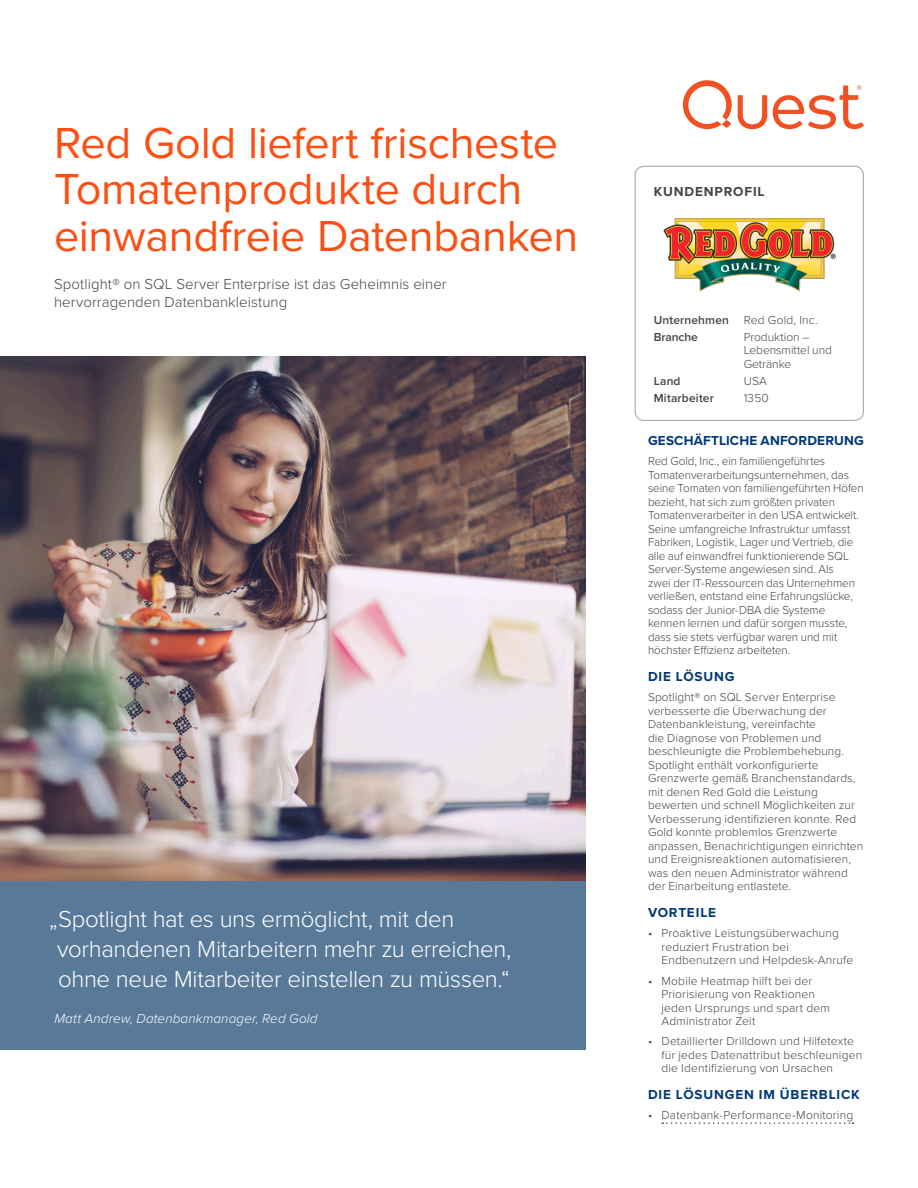
<style>
.page{position:relative;width:918px;height:1188px;background:#fff}
.page>*{position:absolute;margin:0;border:0;box-sizing:border-box;transform-origin:0 0}
.Headline{font:45px/46.5px "Proxima Nova";letter-spacing:-.01em;color:#fb4f14}
.t1{font:300 24px/30px "Proxima Nova";letter-spacing:-.015em;color:#fff}
.Sub_Head{font:300 15px/18px "Proxima Nova";letter-spacing:.005em;color:#444}
.Section_Heading_1{font:700 13.5px "Proxima Nova";letter-spacing:.05em;color:#003876}
.t2{font:italic 300 13.5px "Proxima Nova";letter-spacing:.01em;color:#fff}
.Section_Heading_1-2{font:700 13.5px "Proxima Nova";letter-spacing:.015em;color:#003876}
.Section_Heading_1-3{font:700 13.5px "Proxima Nova";letter-spacing:.065em;color:#444}
.Side_Bar_Text_8pt{font:300 12px/13.5px "Proxima Nova";letter-spacing:.005em;color:#444}
.Side_Bar_Text_8pt-2{font:600 12px "Proxima Nova";letter-spacing:.01em;color:#444}
.s1{font-weight:600}
</style>
<div class="page">
<svg style="left:738px;top:95px;width:29px;height:34px"></svg>
<svg style="left:773px;top:85px;width:91px;height:44px"></svg>
<svg style="left:683px;top:80px;width:49px;height:49px"></svg>
<svg style="left:662px;top:1122px;width:191px;height:2px"></svg>
<div style="left:0;top:881px;width:585px;height:169px;background:#597999"></div>
<img style="left:0;top:357px;width:585px;height:524px">
<div style="left:635px;top:166px;width:229px;height:255px;border:1px solid #aaa;border-radius:9px"></div>
<img style="left:663px;top:218px;width:173px;height:73px">
<p class="Headline" style="left:54px;top:118px;width:526px">Red Gold liefert frischeste<br>Tomatenprodukte durch einwandfreie Datenbanken</p>
<p class="Sub_Head" style="left:54px;top:275px;width:394px">Spotlight® on SQL Server Enterprise ist das Geheimnis einer hervorragenden Datenbankleistung</p>
<p class="t1" style="left:57px;top:903px;width:456px;text-indent:-8px">„Spotlight hat es uns ermöglicht, mit den vorhandenen Mitarbeitern mehr zu erreichen, ohne neue Mitarbeiter einstellen zu müssen.“</p>
<p class="t2" style="left:54px;top:1008px;width:265px">Matt Andrew, Datenbankmanager, Red Gold</p>
<p class="Section_Heading_1-3" style="left:654px;top:181px;width:112px">KUNDENPROFIL</p>
<p class="Side_Bar_Text_8pt" style="left:654px;top:312px;width:166px"><span class="s1">Unternehmen</span> Red Gold, Inc.</p>
<p class="Side_Bar_Text_8pt-2" style="left:654px;top:328px;width:46px">Branche</p>
<p class="Side_Bar_Text_8pt" style="left:744px;top:330px;width:90px">Produktion –<br>Lebensmittel und<br>Getränke</p>
<p class="Side_Bar_Text_8pt-2" style="left:654px;top:372px;width:28px">Land</p>
<p class="Side_Bar_Text_8pt" style="left:744px;top:374px;width:25px">USA</p>
<p class="Side_Bar_Text_8pt-2" style="left:654px;top:389px;width:62px">Mitarbeiter</p>
<p class="Side_Bar_Text_8pt" style="left:744px;top:391px;width:27px">1350</p>
<p class="Section_Heading_1-2" style="left:648px;top:431px;width:217px">GESCHÄFTLICHE ANFORDERUNG</p>
<p class="Side_Bar_Text_8pt" style="left:648px;top:454px;width:217px">Red Gold, Inc., ein familiengeführtes Tomatenverarbeitungsunternehmen, das seine Tomaten von familiengeführten Höfen bezieht, hat sich zum größten privaten Tomatenverarbeiter in den USA entwickelt.<br>Seine umfangreiche Infrastruktur umfasst Fabriken, Logistik, Lager und Vertrieb, die alle auf einwandfrei funktionierende SQL Server-Systeme angewiesen sind. Als<br>zwei der IT-Ressourcen das Unternehmen verließen, entstand eine Erfahrungslücke, sodass der Junior-DBA die Systeme kennen lernen und dafür sorgen musste, dass sie stets verfügbar waren und mit höchster Effizienz arbeiteten.</p>
<p class="Section_Heading_1" style="left:648px;top:667px;width:88px">DIE LÖSUNG</p>
<p class="Side_Bar_Text_8pt" style="left:648px;top:690px;width:217px">Spotlight® on SQL Server Enterprise verbesserte die Überwachung der Datenbankleistung, vereinfachte<br>die Diagnose von Problemen und beschleunigte die Problembehebung.<br>Spotlight enthält vorkonfigurierte Grenzwerte gemäß Branchenstandards, mit denen Red Gold die Leistung bewerten und schnell Möglichkeiten zur Verbesserung identifizieren konnte. Red Gold konnte problemlos Grenzwerte anpassen, Benachrichtigungen einrichten und Ereignisreaktionen automatisieren, was den neuen Administrator während der Einarbeitung entlastete.</p>
<p class="Section_Heading_1" style="left:648px;top:903px;width:69px">VORTEILE</p>
<p class="Side_Bar_Text_8pt" style="left:662px;top:926px;width:193px;text-indent:-14px">• Proaktive Leistungsüberwachung reduziert Frustration bei<br>Endbenutzern und Helpdesk-Anrufe</p>
<p class="Side_Bar_Text_8pt" style="left:662px;top:973px;width:170px;text-indent:-14px">• Mobile Heatmap hilft bei der<br>Priorisierung von Reaktionen jeden Ursprungs und spart dem<br>Administrator Zeit</p>
<p class="Side_Bar_Text_8pt" style="left:662px;top:1034px;width:202px;text-indent:-14px">• Detaillierter Drilldown und Hilfetexte für jedes Datenattribut beschleunigen die Identifizierung von Ursachen</p>
<p class="Section_Heading_1" style="left:648px;top:1085px;width:213px">DIE LÖSUNGEN IM ÜBERBLICK</p>
<p class="Side_Bar_Text_8pt" style="left:648px;top:1108px;width:207px">• Datenbank-Performance-Monitoring</p>
</div>
